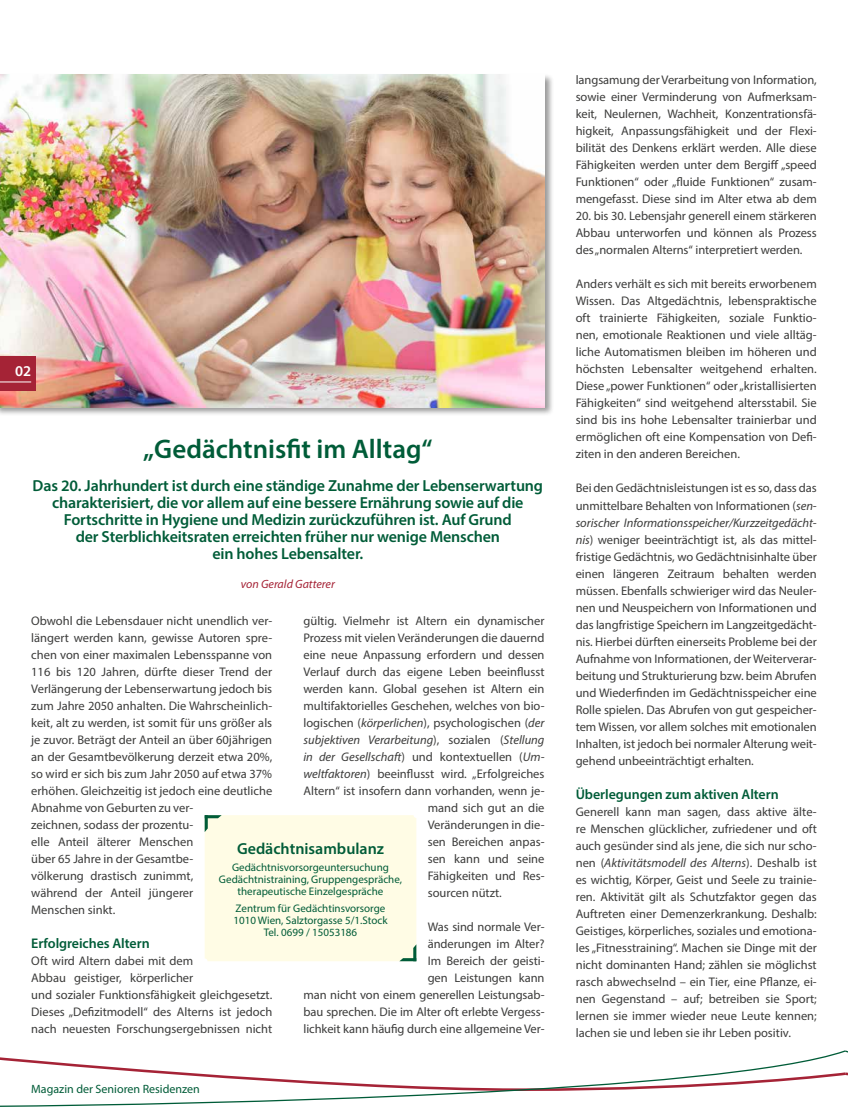
<style>
.page{position:relative;width:848px;height:1112px;background:#fff}
.page>*{position:absolute;margin:0;border:0;box-sizing:border-box;transform-origin:0 0}
.t1{font:600 27px "Myriad Pro";color:#005c38}
.t2{font:600 16px/17px "Myriad Pro";letter-spacing:-.01em;color:#005c38;text-align:center}
.t3{font:600 15px "Myriad Pro";color:#fff}
.t4{font:600 14px "Myriad Pro";letter-spacing:-.005em;color:#005c38}
.t5{font:12.5px/17px "Myriad Pro";color:#3c3c3b;text-align:justify}
.t6{font:italic 12.5px "Myriad Pro";color:#3c3c3b}
.t7{font:12px "Myriad Pro";color:#005c38}
.t8{font:italic 12px "Myriad Pro";color:#a52336}
.t9{font:11px/12px "Myriad Pro";color:#005c38;text-align:center}
.s1{font-style:italic}
.s2{font-style:normal}
</style>
<div class="page">
<div style="left:0;top:73px;width:554px;height:343px;background:#000;opacity:.4"></div>
<img style="left:0;top:75px;width:544px;height:332px">
<svg style="left:0;top:1050px;width:848px;height:57px"></svg>
<div style="left:0;top:356px;width:36px;height:34px;background:#a52336"></div>
<hr style="left:0;top:381px;width:31px;height:1px;background:#fff">
<div style="left:205px;top:815px;width:211px;height:146px;background:#fffce5;border-radius:3px"></div>
<svg style="left:205px;top:815px;width:17px;height:17px"></svg>
<svg style="left:400px;top:945px;width:16px;height:16px"></svg>
<p class="t3" style="left:15px;top:362px;width:18px">02</p>
<h1 class="t1" style="left:143px;top:431px;width:291px">„Gedächtnisfit im Alltag“</h1>
<p class="t2" style="left:33px;top:477px;width:512px">Das 20. Jahrhundert ist durch eine ständige Zunahme der Lebenserwartung charakterisiert, die vor allem auf eine bessere Ernährung sowie auf die Fortschritte in Hygiene und Medizin zurückzuführen ist. Auf Grund<br>der Sterblichkeitsraten erreichten früher nur wenige Menschen<br>ein hohes Lebensalter.</p>
<p class="t8" style="left:241px;top:576px;width:96px">von Gerald Gatterer</p>
<p class="t5" style="left:31px;top:611px;width:242px;text-align:left">Obwohl die Lebensdauer nicht unendlich ver&shy;längert werden kann, gewisse Autoren spre&shy;chen von einer maximalen Lebensspanne von 116 bis 120 Jahren, dürfte dieser Trend der Verlängerung der Lebenserwartung jedoch bis zum Jahre 2050 anhalten. Die Wahrscheinlich&shy;keit, alt zu werden, ist somit für uns größer als je zuvor. Beträgt der Anteil an über 60jährigen an der Gesamtbevölkerung derzeit etwa 20%, so wird er sich bis zum Jahr 2050 auf etwa 37% erhöhen. Gleichzeitig ist jedoch eine deutliche Abnahme von Geburten zu ver-<br>zeichnen, sodass der prozentu-<br>elle Anteil älterer Menschen<br>über 65 Jahre in der Gesamtbe-<br>völkerung drastisch zunimmt,<br>während der Anteil jüngerer<br>Menschen sinkt.</p>
<p class="t4" style="left:31px;top:934px;width:120px">Erfolgreiches Altern</p>
<p class="t5" style="left:31px;top:951px;width:242px;text-align:left">Oft wird Altern dabei mit dem<br>Abbau geistiger, körperlicher<br>und sozialer Funktionsfähigkeit gleichgesetzt.<br>Dieses „Defizitmodell“ des Alterns ist jedoch nach neuesten Forschungsergebnissen nicht</p>
<p class="t5" style="left:303px;top:611px;width:242px">gültig. Vielmehr ist Altern ein dynamischer</p>
<p class="t5" style="left:303px;top:628px;width:242px">Prozess mit vielen Veränderungen die dauernd</p>
<p class="t5" style="left:303px;top:645px;width:242px">eine neue Anpassung erfordern und dessen</p>
<p class="t5" style="left:303px;top:662px;width:242px">Verlauf durch das eigene Leben beeinflusst</p>
<p class="t5" style="left:303px;top:679px;width:242px">werden kann. Global gesehen ist Altern ein</p>
<p class="t5" style="left:303px;top:696px;width:242px">multifaktorielles Geschehen, welches von bio-</p>
<p class="t5" style="left:303px;top:713px;width:242px">logischen (<span class="s1">körperlichen</span>), psychologischen (<span class="s1">der</span></p>
<p class="t6" style="left:303px;top:731px;width:242px">subjektiven Verarbeitung<span class="s2">), sozialen (</span>Stellung</p>
<p class="t6" style="left:303px;top:748px;width:242px">in der Gesellschaft<span class="s2">) und kontextuellen (</span>Um-</p>
<p class="t5" style="left:303px;top:764px;width:242px"><span class="s1">weltfaktoren</span>) beeinflusst wird. „Erfolgreiches</p>
<p class="t5" style="left:303px;top:781px;width:242px">Altern“ ist insofern dann vorhanden, wenn je-</p>
<p class="t5" style="left:428px;top:798px;width:118px">mand sich gut an die</p>
<p class="t5" style="left:428px;top:815px;width:118px">Veränderungen in die-</p>
<p class="t5" style="left:428px;top:832px;width:118px">sen Bereichen anpas-</p>
<p class="t5" style="left:428px;top:849px;width:118px">sen kann und seine</p>
<p class="t5" style="left:428px;top:866px;width:118px">Fähigkeiten und Res-</p>
<p class="t5" style="left:428px;top:883px;width:76px">sourcen nützt.</p>
<p class="t5" style="left:303px;top:917px;width:242px;text-align:right">Was sind normale Ver-<br>änderungen im Alter?<br>Im Bereich der geisti-<br>gen Leistungen kann<br>man nicht von einem generellen Leistungsab&shy;bau sprechen. Die im Alter oft erlebte Vergess&shy;lichkeit kann häufig durch eine allgemeine Ver-</p>
<p class="t2" style="left:237px;top:839px;width:148px">Gedächtnisambulanz</p>
<p class="t9" style="left:219px;top:861px;width:184px">Gedächtnisvorsorgeuntersuchung<br>Gedächtnistraining, Gruppengespräche, therapeutische Einzelgespräche</p>
<p class="t9" style="left:233px;top:902px;width:156px">Zentrum für Gedächtinsvorsorge<br>1010 Wien, Salztorgasse 5/1.Stock<br>Tel. 0699 / 15053186</p>
<p class="t7" style="left:31px;top:1080px;width:170px">Magazin der Senioren Residenzen</p>
<p class="t5" style="left:575px;top:71px;width:242px">langsamung der Verarbeitung von Information, sowie einer Verminderung von Aufmerksam&shy;keit, Neulernen, Wachheit, Konzentrationsfä&shy;higkeit, Anpassungsfähigkeit und der Flexi&shy;bilität des Denkens erklärt werden. Alle diese Fähigkeiten werden unter dem Bergiff „speed Funktionen“ oder „fluide Funktionen“ zusam&shy;mengefasst. Diese sind im Alter etwa ab dem</p>
<p class="t5" style="left:575px;top:207px;width:242px">20. bis 30. Lebensjahr generell einem stärkeren Abbau unterworfen und können als Prozess des „normalen Alterns“ interpretiert werden.</p>
<p class="t5" style="left:575px;top:275px;width:242px">Anders verhält es sich mit bereits erworbenem Wissen. Das Altgedächtnis, lebenspraktische oft trainierte Fähigkeiten, soziale Funktio&shy;nen, emotionale Reaktionen und viele alltäg&shy;liche Automatismen bleiben im höheren und höchsten Lebensalter weitgehend erhalten.<br>Diese „power Funktionen“ oder „kristallisierten Fähigkeiten“ sind weitgehend altersstabil. Sie sind bis ins hohe Lebensalter trainierbar und ermöglichen oft eine Kompensation von Defi&shy;ziten in den anderen Bereichen.</p>
<p class="t5" style="left:575px;top:479px;width:242px">Bei den Gedächtnisleistungen ist es so, dass das unmittelbare Behalten von Informationen (<span class="s1">sen&shy;sorischer Informationsspeicher/Kurzzeitgedächt&shy;nis</span>) weniger beeinträchtigt ist, als das mittel&shy;fristige Gedächtnis, wo Gedächtnisinhalte über einen längeren Zeitraum behalten werden müssen. Ebenfalls schwieriger wird das Neuler&shy;nen und Neuspeichern von Informationen und das langfristige Speichern im Langzeitgedächt&shy;nis. Hierbei dürften einerseits Probleme bei der Aufnahme von Informationen, der Weiterverar&shy;beitung und Strukturierung bzw. beim Abrufen und Wiederfinden im Gedächtnisspeicher eine Rolle spielen. Das Abrufen von gut gespeicher&shy;tem Wissen, vor allem solches mit emotionalen Inhalten, ist jedoch bei normaler Alterung weit&shy;gehend unbeeinträchtigt erhalten.</p>
<p class="t4" style="left:575px;top:785px;width:204px">Überlegungen zum aktiven Altern</p>
<p class="t5" style="left:575px;top:802px;width:242px">Generell kann man sagen, dass aktive älte&shy;re Menschen glücklicher, zufriedener und oft auch gesünder sind als jene, die sich nur scho&shy;nen (<span class="s1">Aktivitätsmodell des Alterns</span>). Deshalb ist es wichtig, Körper, Geist und Seele zu trainie&shy;ren. Aktivität gilt als Schutzfaktor gegen das Auftreten einer Demenzerkrankung. Deshalb:<br>Geistiges, körperliches, soziales und emotiona&shy;les „Fitnesstraining“. Machen sie Dinge mit der nicht dominanten Hand; zählen sie möglichst rasch abwechselnd – ein Tier, eine Pflanze, ei&shy;nen Gegenstand – auf; betreiben sie Sport; lernen sie immer wieder neue Leute kennen; lachen sie und leben sie ihr Leben positiv.</p>
</div>
